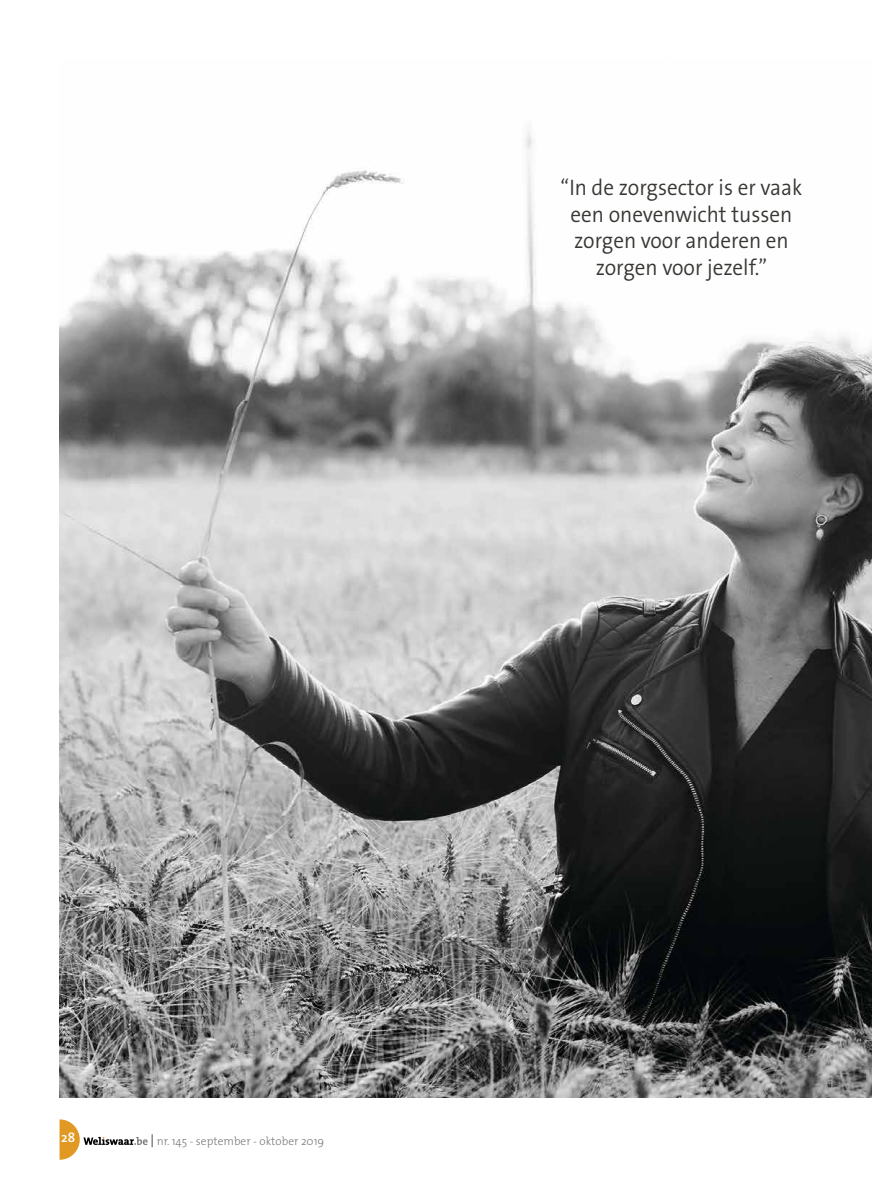
<style>
.page{position:relative;width:872px;height:1191px;background:#fff}
.page>*{position:absolute;margin:0;border:0;box-sizing:border-box;transform-origin:0 0}
.t1{font:300 22.5px/26.5px "The Sans B W4";color:#393734;text-align:center;scale:.94 1}
.t2{font:600 13.5px "The Mix";color:#fff}
.t3{font:300 11.55px "The Mix";color:#7b7978}
.s1{font-size:13.05px;color:#000}
</style>
<div class="page">
<img style="left:60px;top:132px;width:812px;height:965px">
<svg style="left:60px;top:1119px;width:87px;height:40px"></svg>
<p class="t1" style="left:560px;top:174px;width:259px">“In de zorgsector is er vaak een onevenwicht tussen zorgen voor anderen en zorgen voor jezelf.”</p>
<p class="t2" style="left:61px;top:1126px;width:15px">28</p>
<p class="t3" style="left:150px;top:1131px;width:175px"><span class="s1">|</span> nr. 145 - september - oktober 2019</p>
</div>
